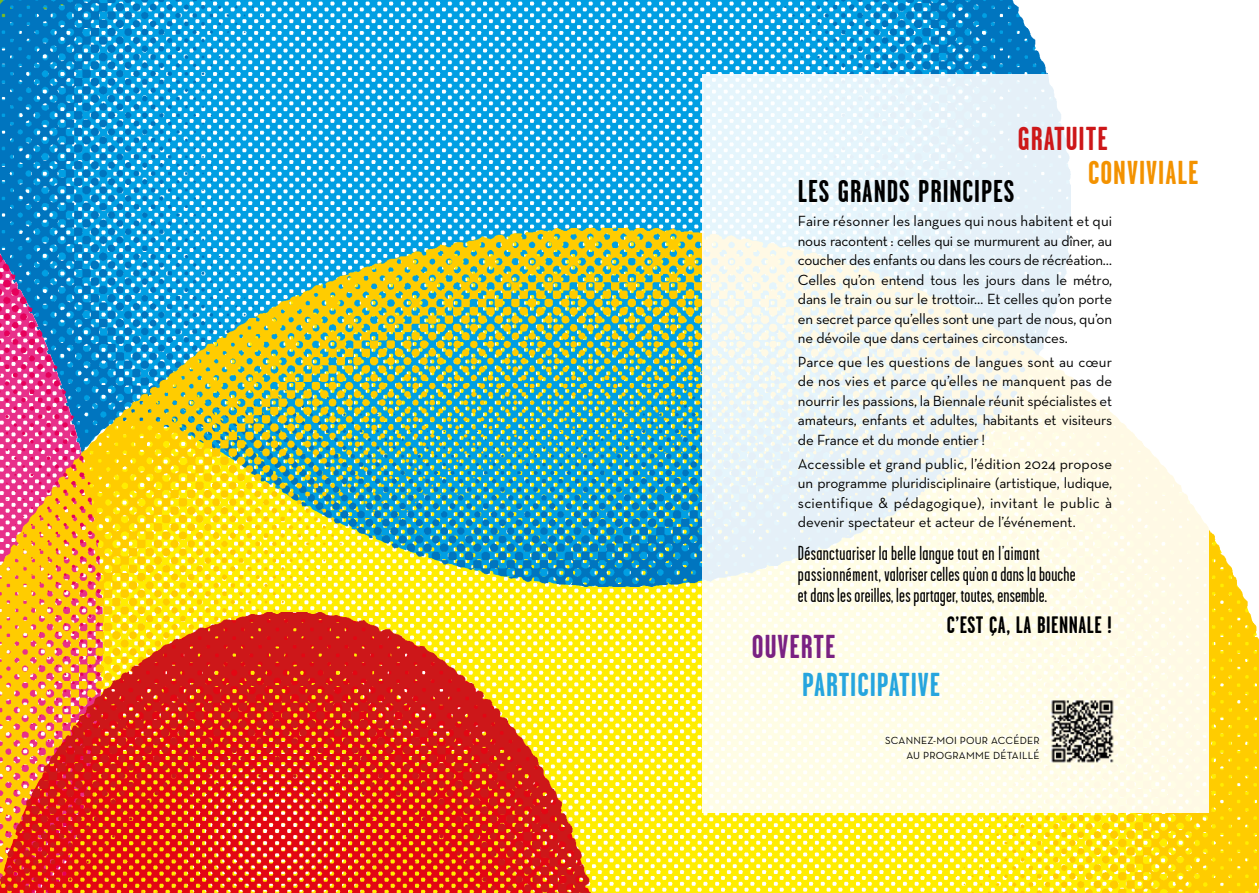
<style>
.page{position:relative;width:1259px;height:893px;background:#fff}
.page>*{position:absolute;margin:0;border:0;box-sizing:border-box;transform-origin:0 0}
.t1{font:700 33.15px "Garage Gothic";letter-spacing:.03em;color:#26a5de}
.t2{font:700 33.15px "Garage Gothic";letter-spacing:.03em;color:#f39200}
.t3{font:700 33.15px "Garage Gothic";letter-spacing:.03em;color:#cd1719}
.t4{font:700 33.15px "Garage Gothic";letter-spacing:.03em;color:#7a2182}
.t5{font:700 31.5px "Garage Gothic";letter-spacing:.03em;color:#000}
.t6{font:700 23.85px "Garage Gothic";letter-spacing:.02em;color:#000}
.t7{font:20.25px/21px "Garage Gothic";letter-spacing:.01em;color:#000}
.t8{font:15px/19.5px "Neutra Text";letter-spacing:-.01em;color:#000;text-align:justify}
.t9{font:10.5px/15px "Neutra Text";letter-spacing:.02em;color:#000;text-align:right}
</style>
<div class="page">
<img style="left:0;top:0;width:1048px;height:228px">
<img style="left:258px;top:228px;width:1001px;height:665px">
<img style="left:0;top:1px;width:258px;height:612px">
<img style="left:0;top:613px;width:601px;height:280px">
<svg style="left:702px;top:74px;width:506px;height:739px"></svg>
<img style="left:1045px;top:698px;width:75px;height:68px">
<h1 class="t3" style="left:1018px;top:121px;width:91px">GRATUITE</h1>
<h1 class="t2" style="left:1088px;top:154px;width:112px">CONVIVIALE</h1>
<h2 class="t5" style="left:798px;top:175px;width:218px">LES GRANDS PRINCIPES</h2>
<p class="t8" style="left:798px;top:211px;width:316px">Faire résonner les langues qui nous habitent et qui nous racontent : celles qui se murmurent au dîner, au coucher des enfants ou dans les cours de récréation… Celles qu’on entend tous les jours dans le métro, dans le train ou sur le trottoir… Et celles qu’on porte en secret parce qu’elles sont une part de nous, qu’on ne dévoile que dans certaines circonstances.</p>
<p class="t8" style="left:798px;top:352px;width:316px">Parce que les questions de langues sont au cœur de nos vies et parce qu’elles ne manquent pas de nourrir les passions, la Biennale réunit spécialistes et amateurs, enfants et adultes, habitants et visiteurs de France et du monde entier !</p>
<p class="t8" style="left:798px;top:454px;width:316px">Accessible et grand public, l’édition 2024 propose un programme pluridisciplinaire (artistique, ludique, scientifique &amp; pédagogique), invitant le public à devenir spectateur et acteur de l’événement.</p>
<h3 class="t7" style="left:798px;top:543px;width:279px">Désanctuariser la belle langue tout en l’aimant passionnément, valoriser celles qu’on a dans la bouche et dans les oreilles, les partager, toutes, ensemble.</h3>
<h1 class="t4" style="left:752px;top:629px;width:85px">OUVERTE</h1>
<h1 class="t1" style="left:802px;top:667px;width:139px">PARTICIPATIVE</h1>
<h3 class="t6" style="left:947px;top:612px;width:166px">C’EST ÇA, LA BIENNALE !</h3>
<p class="t9" style="left:885px;top:733px;width:156px">SCANNEZ-MOI POUR ACCÉDER<br>AU PROGRAMME DÉTAILLÉ</p>
</div>
